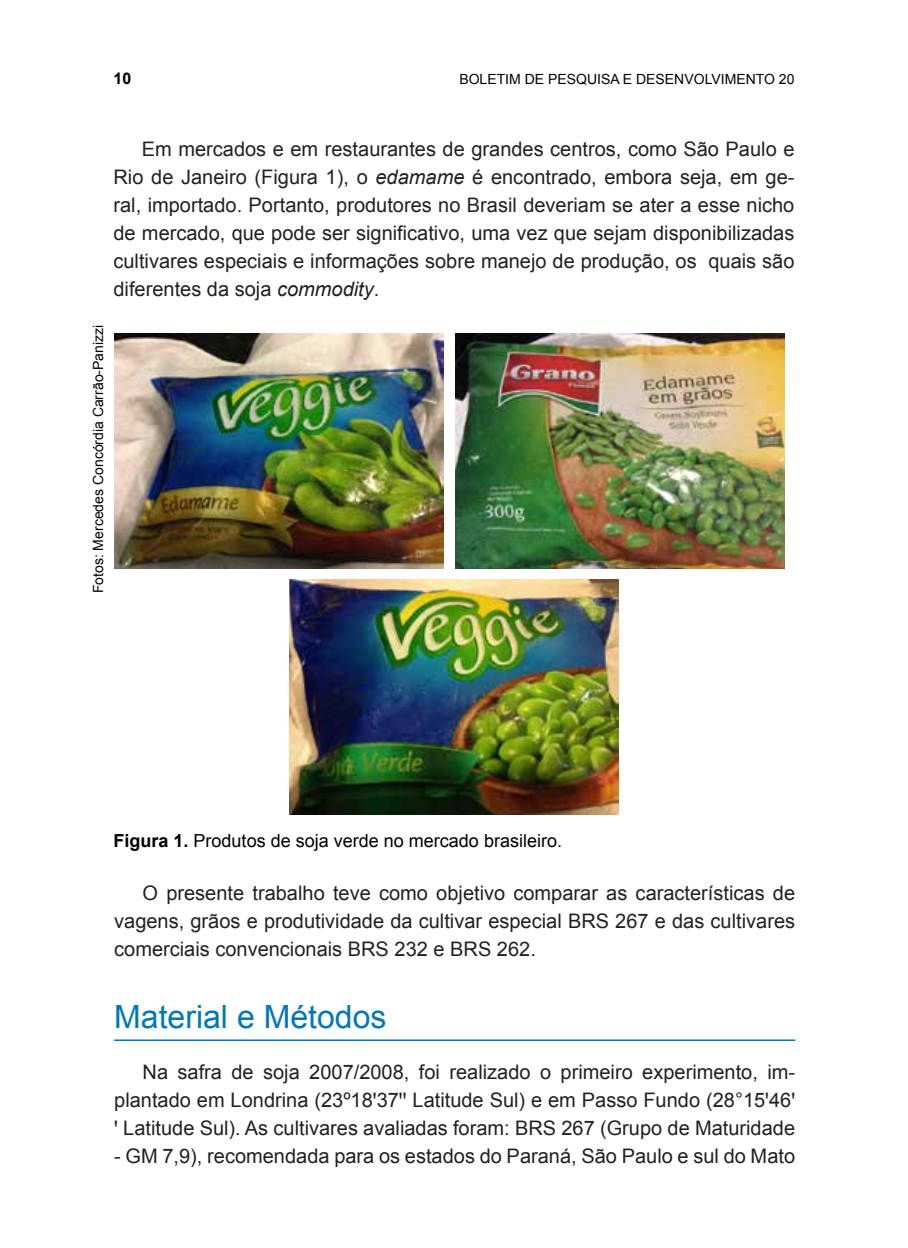
<style>
.page{position:relative;width:908px;height:1248px;background:#fff}
.page>*{position:absolute;margin:0;border:0;box-sizing:border-box;transform-origin:0 0}
.t1{font:32px "Arial";color:#0077ba}
.t2{font:20px/28px "Arial";color:#212121;text-align:justify}
.t3{font:18px "Arial";color:#000}
.t4{font:700 16px "Arial";color:#000}
.t5{font:14px "Arial";color:#000}
.s1{font-style:italic}
.s2{font-weight:700}
</style>
<div class="page">
<img style="left:455px;top:333px;width:328px;height:235px">
<img style="left:115px;top:333px;width:328px;height:235px">
<img style="left:289px;top:579px;width:329px;height:235px">
<hr style="left:114px;top:1039px;width:680px;height:1px;background:#0077ba">
<p class="t4" style="left:113px;top:67px;width:19px">10</p>
<p class="t5" style="left:459px;top:69px;width:336px">BOLETIM DE PESQUISA E DESENVOLVIMENTO 20</p>
<p class="t5" style="left:89px;top:593px;width:270px;rotate:-90deg">Fotos: Mercedes Concórdia Carrão-Panizzi</p>
<p class="t2" style="left:113px;top:135px;width:682px;text-indent:28px">Em mercados e em restaurantes de grandes centros, como São Paulo e Rio de Janeiro (Figura 1), o <span class="s1">edamame</span> é encontrado, embora seja, em ge&shy;ral, importado. Portanto, produtores no Brasil deveriam se ater a esse nicho de mercado, que pode ser significativo, uma vez que sejam disponibilizadas cultivares especiais e informações sobre manejo de produção, os quais são diferentes da soja <span class="s1">commodity</span>.</p>
<p class="t3" style="left:113px;top:828px;width:450px"><span class="s2">Figura 1.</span> Produtos de soja verde no mercado brasileiro.</p>
<p class="t2" style="left:114px;top:878px;width:682px;text-indent:28px">O presente trabalho teve como objetivo comparar as características de vagens, grãos e produtividade da cultivar especial BRS 267 e das cultivares comerciais convencionais BRS 232 e BRS 262.</p>
<h1 class="t1" style="left:114px;top:995px;width:274px">Material e Métodos</h1>
<p class="t2" style="left:114px;top:1057px;width:682px;text-indent:28px">Na safra de soja 2007/2008, foi realizado o primeiro experimento, im&shy;plantado em Londrina (23º18ꞌ37ꞌꞌ Latitude Sul) e em Passo Fundo (28°15ꞌ46ꞌ ꞌ Latitude Sul). As cultivares avaliadas foram: BRS 267 (Grupo de Maturidade</p>
<p class="t2" style="left:114px;top:1141px;width:682px">- GM 7,9), recomendada para os estados do Paraná, São Paulo e sul do Mato</p>
</div>
